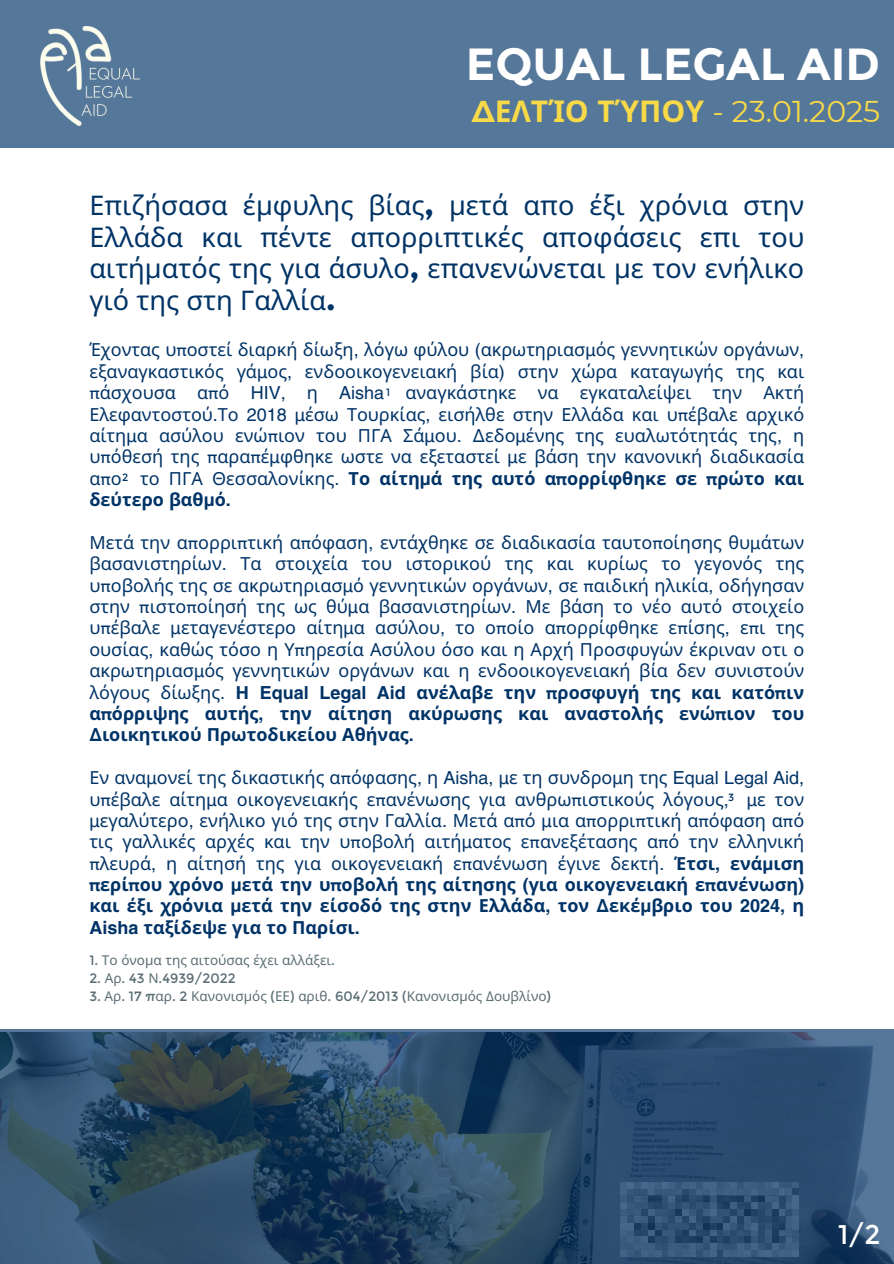
<style>
.page{position:relative;width:894px;height:1264px;background:#fff}
.page>*{position:absolute;margin:0;border:0;box-sizing:border-box;transform-origin:0 0}
.t1{font:700 45px "Montserrat";color:#fff}
.t2{font:30px "Montserrat";color:#f8d948}
.t3{font:27px/31.5px "Noto Sans";color:#036;text-align:justify}
.t4{font:27px "Montserrat";color:#fff}
.t5{font:18px/21.3px "Noto Sans";color:#036;text-align:justify}
.t6{font:700 18px/21.3px "Noto Sans";color:#036;text-align:justify}
.t7{font:13.5px "Noto Sans";color:#5b6e74}
.t8{font:13.5px "Montserrat";color:#5b6e74}
.t9{font:10.5px "Montserrat";color:#036}
.s1{font-weight:700}
.s2{font-family:"Noto Sans";font-weight:700}
.s3{font-family:"League Spartan";font-weight:700}
.s4{font-family:"Helvetica LT Pro"}
.s5{font-family:"Helvetica LT Pro";font-weight:700}
.s6{font-weight:400}
.s7{font-family:"Helvetica LT Pro";font-weight:400}
.s8{font-family:"Montserrat"}
.s9{font-family:"Noto Sans"}
</style>
<div class="page">
<div style="left:0;top:0;width:893px;height:147px;background:#579"></div>
<img style="left:40px;top:26px;width:99px;height:99px">
<svg style="left:0;top:1029px;width:893px;height:234px;background:#2c4c69"></svg>
<h5 class="t1" style="left:466px;top:36px;width:415px">EQUAL LEGAL AID</h5>
<h5 class="t2" style="left:471px;top:93px;width:410px"><span class="s1">Δ</span><span class="s2">ΕΛΤΊΟ ΤΎΠΟΥ</span> - 23.01.2025</h5>
<h5 class="t3" style="left:89px;top:189px;width:716px">Επιζήσασα έμφυλης βίας<span class="s3">,</span> μετά απο έξι χρόνια στην Ελλάδα και πέντε απορριπτικές αποφάσεις επι του αιτήματός της για άσυλο<span class="s3">,</span> επανενώνεται με τον ενήλικο γιό της στη Γαλλία<span class="s3">.</span></h5>
<p class="t5" style="left:89px;top:339px;width:716px">Έχοντας υ<span class="s4">π</span>οστεί διαρκή δίωξη<span class="s4">,</span> λόγω φύλου <span class="s4">(</span>ακρωτηριασ<span class="s4">μ</span>ός γεννητικών οργάνων<span class="s4">, </span>εξαναγκαστικός γά<span class="s4">μ</span>ος<span class="s4">,</span> ενδοοικογενειακή βία<span class="s4">)</span> στην χώρα καταγωγής της και <span class="s4">π</span>άσχουσα α<span class="s4">π</span>ό <span class="s4">HIV,</span> η <span class="s4">Aisha</span> αναγκάστηκε να εγκαταλείψει την Ακτή Ελεφαντοστού<span class="s4">.</span>Το <span class="s4">2018 μ</span>έσω Τουρκίας<span class="s4">,</span> εισήλθε στην Ελλάδα και υ<span class="s4">π</span>έβαλε αρχικό αίτη<span class="s4">μ</span>α ασύλου ενώ<span class="s4">π</span>ιον του ΠΓΑ Σά<span class="s4">μ</span>ου<span class="s4">. Δ</span>εδο<span class="s4">μ</span>ένης της ευαλωτότητάς της<span class="s4">,</span> η υ<span class="s4">π</span>όθεσή της <span class="s4">π</span>αρα<span class="s4">π</span>έ<span class="s4">μ</span>φθηκε ωστε να εξεταστεί <span class="s4">μ</span>ε βάση την κανονική διαδικασία α<span class="s4">π</span>ο το ΠΓΑ Θεσσαλονίκης<span class="s4">.</span> <span class="s1">Το</span></p>
<p class="t9" style="left:386px;top:385px;width:6px">1</p>
<h1 class="t6" style="left:379px;top:467px;width:426px">αίτη<span class="s4">μ</span>ά της αυτό α<span class="s4">π</span>ορρίφθηκε σε <span class="s4">π</span>ρώτο και</h1>
<p class="t9" style="left:122px;top:471px;width:8px">2</p>
<h1 class="t6" style="left:89px;top:488px;width:143px">δεύτερο βαθ<span class="s4">μ</span>ό<span class="s4">.</span></h1>
<h1 class="t5" style="left:89px;top:531px;width:716px">Μετά την α<span class="s4">π</span>ορρι<span class="s4">π</span>τική α<span class="s4">π</span>όφαση<span class="s4">,</span> εντάχθηκε σε διαδικασία ταυτο<span class="s4">π</span>οίησης θυ<span class="s4">μ</span>άτων βασανιστηρίων<span class="s4">.</span> Τα στοιχεία του ιστορικού της και κυρίως το γεγονός της υ<span class="s4">π</span>οβολής της σε ακρωτηριασ<span class="s4">μ</span>ό γεννητικών οργάνων<span class="s4">,</span> σε <span class="s4">π</span>αιδική ηλικία<span class="s4">,</span> οδήγησαν στην <span class="s4">π</span>ιστο<span class="s4">π</span>οίησή της ως θύ<span class="s4">μ</span>α βασανιστηρίων<span class="s4">.</span> Με βάση το νέο αυτό στοιχείο υ<span class="s4">π</span>έβαλε <span class="s4">μ</span>εταγενέστερο αίτη<span class="s4">μ</span>α ασύλου<span class="s4">,</span> το ο<span class="s4">π</span>οίο α<span class="s4">π</span>ορρίφθηκε ε<span class="s4">π</span>ίσης<span class="s4">,</span> ε<span class="s4">π</span>ι της</h1>
<h2 class="t5" style="left:89px;top:638px;width:716px">ουσίας<span class="s4">,</span> καθώς τόσο η Υ<span class="s4">π</span>ηρεσία Ασύλου όσο και η Αρχή Προσφυγών έκριναν οτι ο ακρωτηριασ<span class="s4">μ</span>ός γεννητικών οργάνων και η ενδοοικογενειακή βία δεν συνιστούν λόγους δίωξης<span class="s4">.</span> <span class="s1">Η</span> <span class="s5">Equal Legal Aid</span> <span class="s1">ανέλαβε την</span> <span class="s5">π</span><span class="s1">ροσφυγή της και κατό</span><span class="s5">π</span><span class="s1">ιν α</span><span class="s5">π</span><span class="s1">όρριψης αυτής</span><span class="s5">,</span> <span class="s1">την αίτηση ακύρωσης και αναστολής ενώ</span><span class="s5">π</span><span class="s1">ιον του </span><span class="s5">Δ</span><span class="s1">ιοικητικού Πρωτοδικείου Αθήνας</span><span class="s5">.</span></h2>
<h2 class="t5" style="left:89px;top:766px;width:716px">Εν ανα<span class="s4">μ</span>ονεί της δικαστικής α<span class="s4">π</span>όφασης<span class="s4">,</span> η <span class="s4">Aisha, μ</span>ε τη συνδρο<span class="s4">μ</span>η της <span class="s4">Equal Legal Aid, </span>υ<span class="s4">π</span>έβαλε αίτη<span class="s4">μ</span>α οικογενειακής ε<span class="s4">π</span>ανένωσης για ανθρω<span class="s4">π</span>ιστικούς λόγους<span class="s4">, μ</span>ε τον <span class="s4">μ</span>εγαλύτερο<span class="s4">,</span> ενήλικο γιό της στην Γαλλία<span class="s4">.</span> Μετά α<span class="s4">π</span>ό <span class="s4">μ</span>ια α<span class="s4">π</span>ορρι<span class="s4">π</span>τική α<span class="s4">π</span>όφαση α<span class="s4">π</span>ό τις γαλλικές αρχές και</h2>
<p class="t9" style="left:728px;top:791px;width:8px">3</p>
<h3 class="t6" style="left:89px;top:830px;width:716px;text-indent:211px"><span class="s6">την υ</span><span class="s7">π</span><span class="s6">οβολή αιτή</span><span class="s7">μ</span><span class="s6">ατος ε</span><span class="s7">π</span><span class="s6">ανεξέτασης α</span><span class="s7">π</span><span class="s6">ό την ελληνική </span><span class="s7">π</span><span class="s6">λευρά</span><span class="s7">,</span> <span class="s6">η αίτησή της για οικογενειακή ε</span><span class="s7">π</span><span class="s6">ανένωση έγινε δεκτή</span><span class="s7">.</span> Έτσι<span class="s4">,</span> ενά<span class="s4">μ</span>ιση <span class="s4">π</span>ερί<span class="s4">π</span>ου χρόνο <span class="s4">μ</span>ετά την υ<span class="s4">π</span>οβολή της αίτησης <span class="s4">(</span>για οικογενειακή ε<span class="s4">π</span>ανένωση<span class="s4">) </span>και έξι χρόνια <span class="s4">μ</span>ετά την είσοδό της στην Ελλάδα<span class="s4">,</span> τον <span class="s4">Δ</span>εκέ<span class="s4">μ</span>βριο του <span class="s4">2024,</span> η <span class="s4">Aisha</span> ταξίδεψε για το Παρίσι<span class="s4">.</span></h3>
<p class="t7" style="left:89px;top:950px;width:247px"><span class="s8">1.</span> Το όνομα της αιτούσας έχει αλλάξει<span class="s8">.</span></p>
<p class="t8" style="left:89px;top:970px;width:148px">2. <span class="s9">Αρ</span>. 43 <span class="s9">Ν</span>.4939/2022</p>
<p class="t7" style="left:89px;top:986px;width:463px"><span class="s8">3.</span> Αρ<span class="s8">. 17 π</span>αρ<span class="s8">. 2</span> Κανονισμός <span class="s8">(</span>ΕΕ<span class="s8">)</span> αριθ<span class="s8">. 604/2013 (</span>Κανονισμός Δουβλίνο<span class="s8">)</span></p>
<p class="t4" style="left:837px;top:1217px;width:44px">1/2</p>
</div>
